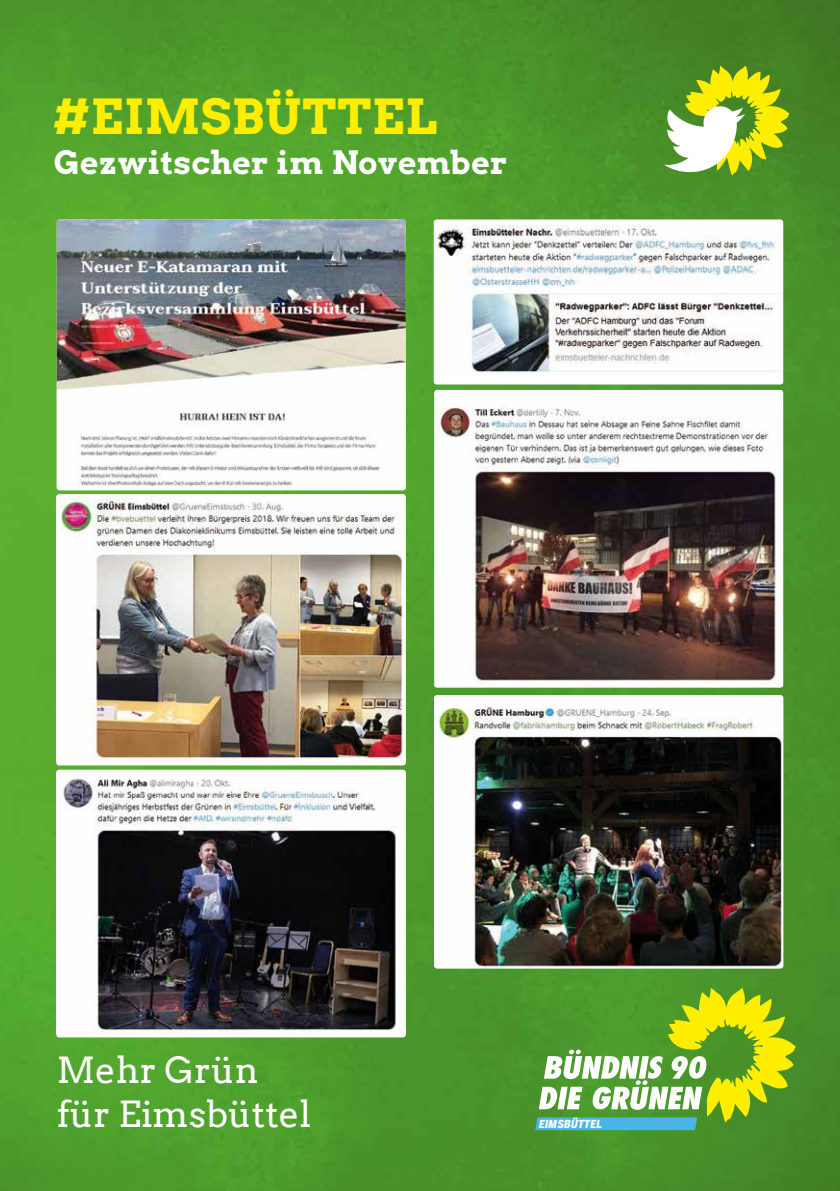
<style>
.page{position:relative;width:840px;height:1191px;background:#fff}
.page>*{position:absolute;margin:0;border:0;box-sizing:border-box;transform-origin:0 0}
.t1{font:48px "Arvo Gruen";letter-spacing:.02em;color:#fe0}
.t2{font:36px/44px "Arvo";color:#fff}
.t3{font:32px "Arvo Gruen";letter-spacing:.015em;color:#fff}
.t4{font:italic 900 condensed 11px "Benton Sans";color:#fff}
</style>
<div class="page">
<img style="left:0;top:0;width:839px;height:1191px">
<svg style="left:663px;top:66px;width:126px;height:110px"></svg>
<div style="left:433px;top:219px;width:349px;height:165px;background:#fff;border-radius:3px"></div>
<img style="left:435px;top:226px;width:340px;height:147px">
<img style="left:57px;top:219px;width:348px;height:270px">
<svg style="left:535px;top:987px;width:260px;height:143px;background:#82b548"></svg>
<div style="left:434px;top:390px;width:348px;height:297px;background:#fff;border-radius:3px"></div>
<img style="left:438px;top:407px;width:338px;height:278px">
<div style="left:56px;top:494px;width:349px;height:271px;background:#fff;border-radius:3px"></div>
<img style="left:56px;top:496px;width:349px;height:265px">
<img style="left:434px;top:695px;width:348px;height:273px">
<div style="left:56px;top:769px;width:349px;height:268px;background:#fff;border-radius:3px"></div>
<img style="left:56px;top:773px;width:340px;height:260px">
<h1 class="t1" style="left:54px;top:84px;width:384px">#EIMSBÜTTEL</h1>
<p class="t3" style="left:54px;top:140px;width:455px">Gezwitscher im November</p>
<p class="t2" style="left:57px;top:1048px;width:256px">Mehr Grün für Eimsbüttel</p>
<p class="t4" style="left:538px;top:1117px;width:67px">EIMSBÜTTEL</p>
</div>
